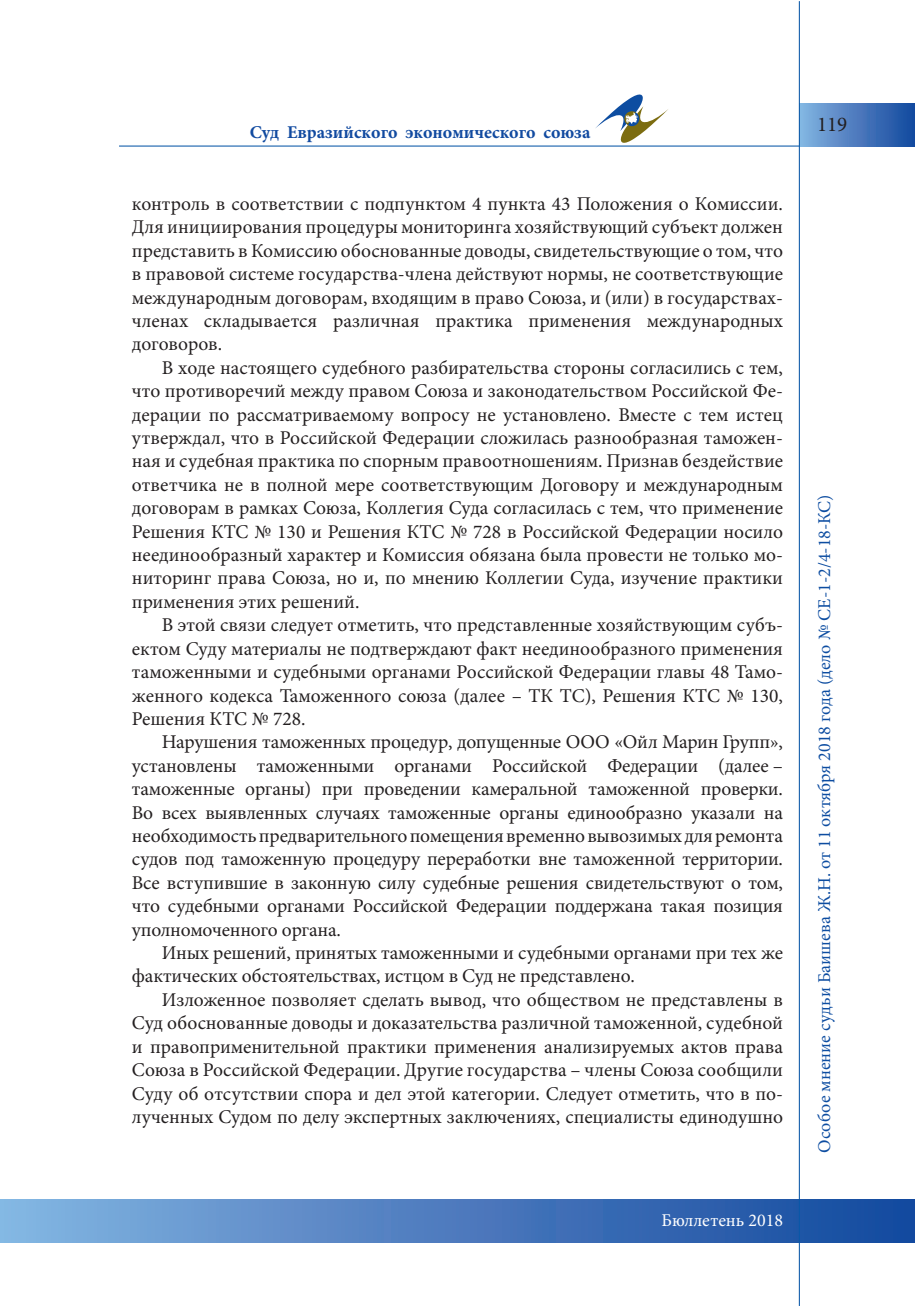
<style>
.page{position:relative;width:915px;height:1306px;background:#fff}
.page>*{position:absolute;margin:0;border:0;box-sizing:border-box;transform-origin:0 0}
.t1{font:21px "Minion Pro";color:#231f20}
.t2{font:19.5px/23.4px "Minion Pro";letter-spacing:-.005em;color:#231f20;text-align:justify}
.t3{font:18px "Minion Pro";color:#0d4da1}
.t4{font:700 18px "Minion Pro";color:#114aa0}
.t5{font:18px "Minion Pro";color:#fff}
</style>
<div class="page">
<div style="left:0;top:1199px;width:913px;height:43px;background:linear-gradient(to right,#85b3e0,#13469d)"></div>
<hr style="left:119px;top:145px;width:680px;height:2px;background:#0a58a8">
<div style="left:799px;top:104px;width:114px;height:42px;background:linear-gradient(to right,#85b3e1,#16499f)"></div>
<hr style="left:798px;top:1px;width:1px;height:1304px;background:#0a58a8">
<svg style="left:594px;top:94px;width:74px;height:52px"></svg>
<p class="t4" style="left:249px;top:123px;width:342px">Суд Евразийского экономического союза</p>
<p class="t2" style="left:132px;top:192px;width:652px">контроль в соответствии с подпунктом 4 пункта 43 Положения о Комиссии.<br>Для инициирования процедуры мониторинга хозяйствующий субъект должен представить в Комиссию обоснованные доводы, свидетельствующие о том, что в правовой системе государства-члена действуют нормы, не соответствующие международным договорам, входящим в право Союза, и (или) в государствах&shy;членах складывается различная практика применения международных договоров.</p>
<p class="t2" style="left:132px;top:356px;width:652px;text-indent:30px">В ходе настоящего судебного разбирательства стороны согласились с тем, что противоречий между правом Союза и законодательством Российской Фе&shy;дерации по рассматриваемому вопросу не установлено. Вместе с тем истец утверждал, что в Российской Федерации сложилась разнообразная таможен&shy;ная и судебная практика по спорным правоотношениям. Признав бездействие ответчика не в полной мере соответствующим Договору и международным договорам в рамках Союза, Коллегия Суда согласилась с тем, что применение Решения КТС № 130 и Решения КТС № 728 в Российской Федерации носило неединообразный характер и Комиссия обязана была провести не только мо&shy;ниторинг права Союза, но и, по мнению Коллегии Суда, изучение практики применения этих решений.</p>
<p class="t2" style="left:132px;top:613px;width:652px;text-indent:30px">В этой связи следует отметить, что представленные хозяйствующим субъ&shy;ектом Суду материалы не подтверждают факт неединообразного применения таможенными и судебными органами Российской Федерации главы 48 Тамо&shy;женного кодекса Таможенного союза (далее – ТК ТС), Решения КТС № 130, Решения КТС № 728.</p>
<p class="t2" style="left:132px;top:730px;width:652px;text-indent:30px">Нарушения таможенных процедур, допущенные ООО «Ойл Марин Групп», установлены таможенными органами Российской Федерации (далее – таможенные органы) при проведении камеральной таможенной проверки.<br>Во всех выявленных случаях таможенные органы единообразно указали на необходимость предварительного помещения временно вывозимых для ремонта судов под таможенную процедуру переработки вне таможенной территории.<br>Все вступившие в законную силу судебные решения свидетельствуют о том, что судебными органами Российской Федерации поддержана такая позиция уполномоченного органа.</p>
<p class="t2" style="left:132px;top:941px;width:652px;text-indent:30px">Иных решений, принятых таможенными и судебными органами при тех же фактических обстоятельствах, истцом в Суд не представлено.</p>
<p class="t2" style="left:132px;top:988px;width:652px;text-indent:30px">Изложенное позволяет сделать вывод, что обществом не представлены в Суд обоснованные доводы и доказательства различной таможенной, судебной и правоприменительной практики применения анализируемых актов права Союза в Российской Федерации. Другие государства – члены Союза сообщили Суду об отсутствии спора и дел этой категории. Следует отметить, что в по&shy;лученных Судом по делу экспертных заключениях, специалисты единодушно</p>
<p class="t5" style="left:661px;top:1207px;width:123px">Бюллетень 2018</p>
<p class="t1" style="left:816px;top:111px;width:32px">119</p>
<p class="t3" style="left:812px;top:1152px;width:660px;rotate:-90deg">Особое мнение судьи Баишева Ж.Н. от 11 октября 2018 года (дело № СЕ-1-2/4-18-КС)</p>
</div>
